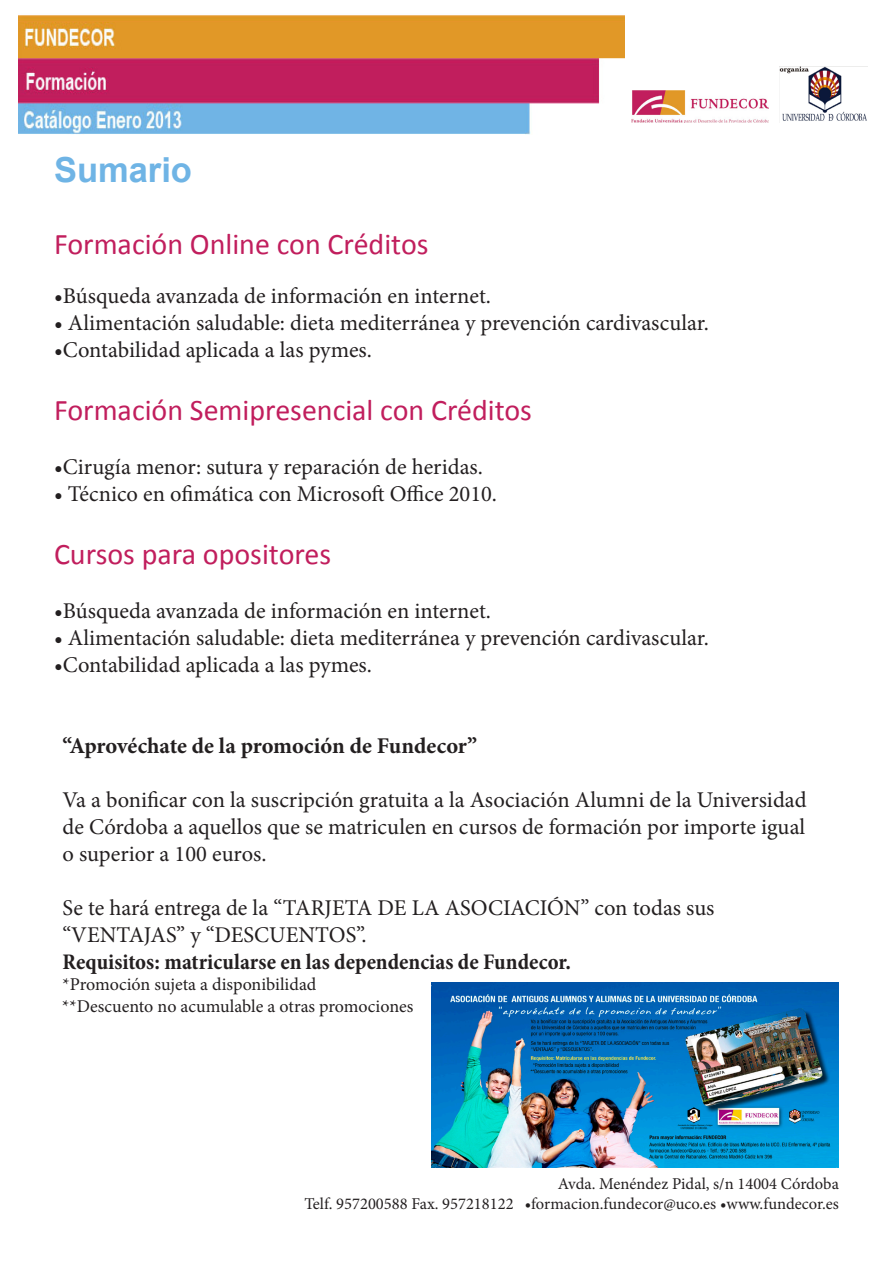
<style>
.page{position:relative;width:893px;height:1263px;background:#fff}
.page>*{position:absolute;margin:0;border:0;box-sizing:border-box;transform-origin:0 0}
.t1{font:700 34.5px "Arial";color:#6fb4e5}
.t2{font:30px "Calibri";color:#c11e5d}
.t3{font:22.5px "Minion Pro";color:#231f20}
.t4{font:700 condensed 22.5px "Minion Pro";color:#231f20}
.t5{font:700 22.5px "Minion Pro";color:#231f20}
.t6{font:18px "Minion Pro";color:#231f20}
.t7{font:16.5px "Minion Pro";color:#231f20}
</style>
<div class="page">
<img style="left:631px;top:91px;width:137px;height:32px">
<img style="left:19px;top:15px;width:605px;height:120px">
<img style="left:780px;top:67px;width:87px;height:54px">
<img style="left:431px;top:982px;width:408px;height:185px">
<p class="t1" style="left:54px;top:147px;width:140px">Sumario</p>
<p class="t2" style="left:54px;top:225px;width:376px">Formación Online con Créditos</p>
<p class="t3" style="left:54px;top:281px;width:438px">•Búsqueda avanzada de información en internet.</p>
<p class="t3" style="left:54px;top:308px;width:656px">• Alimentación saludable: dieta mediterránea y prevención cardivascular.</p>
<p class="t3" style="left:54px;top:335px;width:319px">•Contabilidad aplicada a las pymes.</p>
<p class="t2" style="left:54px;top:391px;width:479px">Formación Semipresencial con Créditos</p>
<p class="t3" style="left:54px;top:452px;width:430px">•Cirugía menor: sutura y reparación de heridas.</p>
<p class="t3" style="left:54px;top:479px;width:445px">• Técnico en ofimática con Microsoft Office 2010.</p>
<p class="t2" style="left:54px;top:535px;width:279px">Cursos para opositores</p>
<p class="t3" style="left:54px;top:596px;width:438px">•Búsqueda avanzada de información en internet.</p>
<p class="t3" style="left:54px;top:623px;width:656px">• Alimentación saludable: dieta mediterránea y prevención cardivascular.</p>
<p class="t3" style="left:54px;top:650px;width:319px">•Contabilidad aplicada a las pymes.</p>
<p class="t5" style="left:63px;top:730px;width:416px">“Aprovéchate de la promoción de Fundecor”</p>
<p class="t3" style="left:63px;top:785px;width:746px">Va a bonificar con la suscripción gratuita a la Asociación Alumni de la Universidad</p>
<p class="t3" style="left:63px;top:812px;width:744px">de Córdoba a aquellos que se matriculen en cursos de formación por importe igual</p>
<p class="t3" style="left:63px;top:839px;width:206px">o superior a 100 euros.</p>
<p class="t3" style="left:63px;top:893px;width:653px">Se te hará entrega de la “TARJETA DE LA ASOCIACIÓN” con todas sus</p>
<p class="t3" style="left:63px;top:920px;width:306px">“VENTAJAS” y “DESCUENTOS”.</p>
<p class="t4" style="left:63px;top:946px;width:510px">Requisitos: matricularse en las dependencias de Fundecor.</p>
<p class="t6" style="left:63px;top:973px;width:255px">*Promoción sujeta a disponibilidad</p>
<p class="t6" style="left:62px;top:994px;width:353px">**Descuento no acumulable a otras promociones</p>
<p class="t7" style="left:558px;top:1173px;width:282px">Avda. Menéndez Pidal, s/n 14004 Córdoba</p>
<p class="t7" style="left:304px;top:1192px;width:536px">Telf. 957200588 Fax. 957218122 •formacion.fundecor@uco.es •www.fundecor.es</p>
</div>
